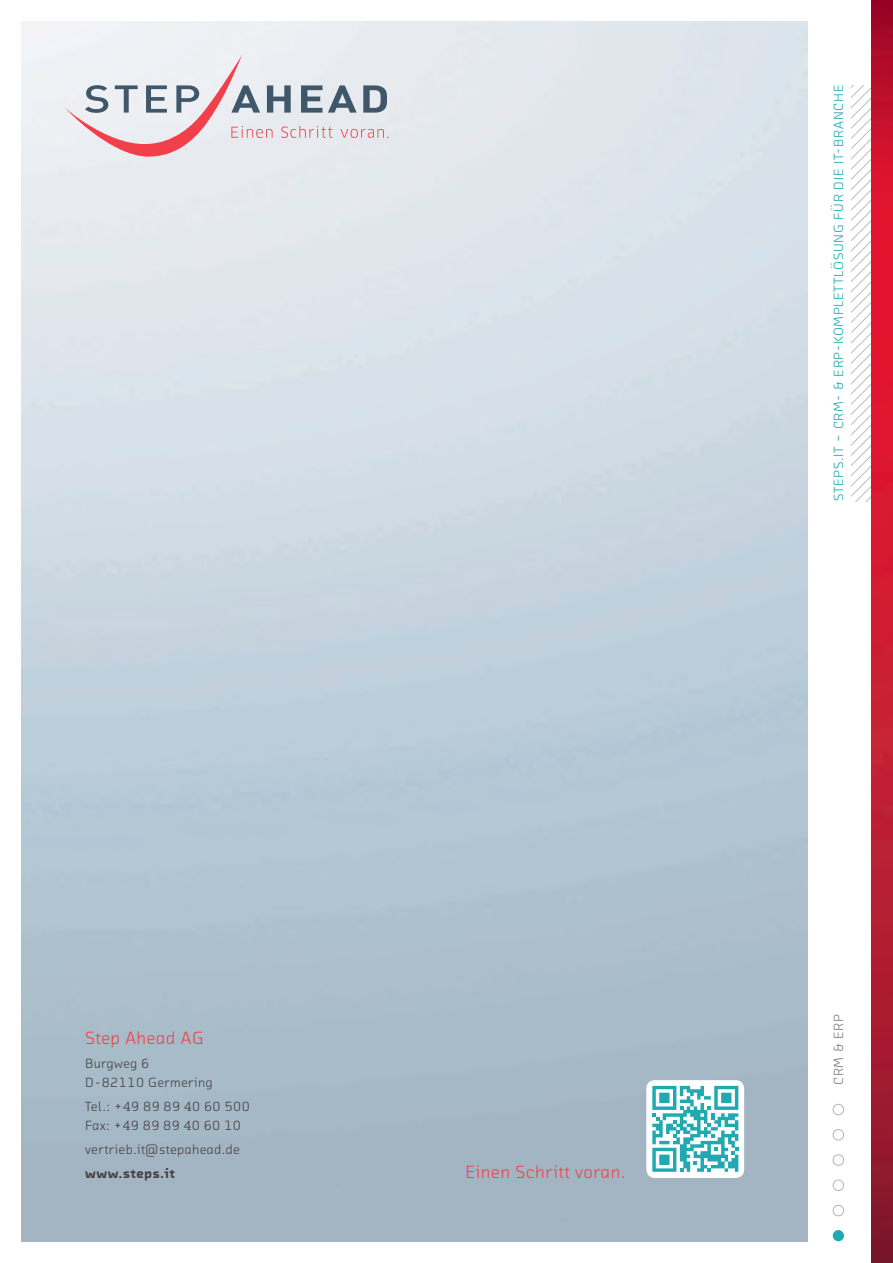
<style>
.page{position:relative;width:893px;height:1263px;background:#fff}
.page>*{position:absolute;margin:0;border:0;box-sizing:border-box;transform-origin:0 0}
.t1{font:18px "Chambers Sans OT";letter-spacing:.03em;color:#f2404b}
.t2{font:13.5px/19.5px "Chambers Sans OT";letter-spacing:.03em;color:#444041}
.t3{font:13.5px "Chambers Sans OT";letter-spacing:.06em;color:#20a9b1}
.t4{font:900 13.5px "Chambers Sans OT";letter-spacing:.02em;color:#444041}
.t5{font:13.5px "Chambers Sans OT";letter-spacing:.06em;color:#7d7c7e}
</style>
<div class="page">
<div style="left:833px;top:1230px;width:11px;height:11px;background:#20a9b1;border-radius:50%"></div>
<div style="left:833px;top:1205px;width:11px;height:11px;border:1px solid #b0b5bd;border-radius:50%"></div>
<div style="left:833px;top:1180px;width:11px;height:11px;border:1px solid #b0b5bd;border-radius:50%"></div>
<div style="left:833px;top:1129px;width:11px;height:11px;border:1px solid #b0b5bd;border-radius:50%"></div>
<div style="left:833px;top:1154px;width:11px;height:12px;border:1px solid #b0b5bd;border-radius:50%"></div>
<div style="left:833px;top:1104px;width:11px;height:11px;border:1px solid #b0b5bd;border-radius:50%"></div>
<svg style="left:851px;top:85px;width:21px;height:416px"></svg>
<img style="left:872px;top:0;width:21px;height:1263px">
<svg style="left:652px;top:1086px;width:86px;height:86px"></svg>
<svg style="left:65px;top:55px;width:324px;height:102px;background:#dbd4da"></svg>
<h1 class="t1" style="left:85px;top:1027px;width:120px">Step Ahead AG</h1>
<p class="t2" style="left:85px;top:1053px;width:129px">Burgweg 6<br>D-82110 Germering</p>
<p class="t2" style="left:85px;top:1096px;width:166px">Tel.: +49 89 89 40 60 500<br>Fax: +49 89 89 40 60 10</p>
<p class="t2" style="left:85px;top:1139px;width:157px">vertrieb.it@stepahead.de</p>
<p class="t4" style="left:85px;top:1164px;width:92px">www.steps.it</p>
<h1 class="t1" style="left:465px;top:1161px;width:162px">Einen Schritt voran.</h1>
<p class="t3" style="left:830px;top:501px;width:418px;rotate:-90deg">STEPS.IT – CRM- &amp; ERP-KOMPLETTLÖSUNG FÜR DIE IT-BRANCHE</p>
<p class="t5" style="left:830px;top:1085px;width:73px;rotate:-90deg">CRM &amp; ERP</p>
</div>
